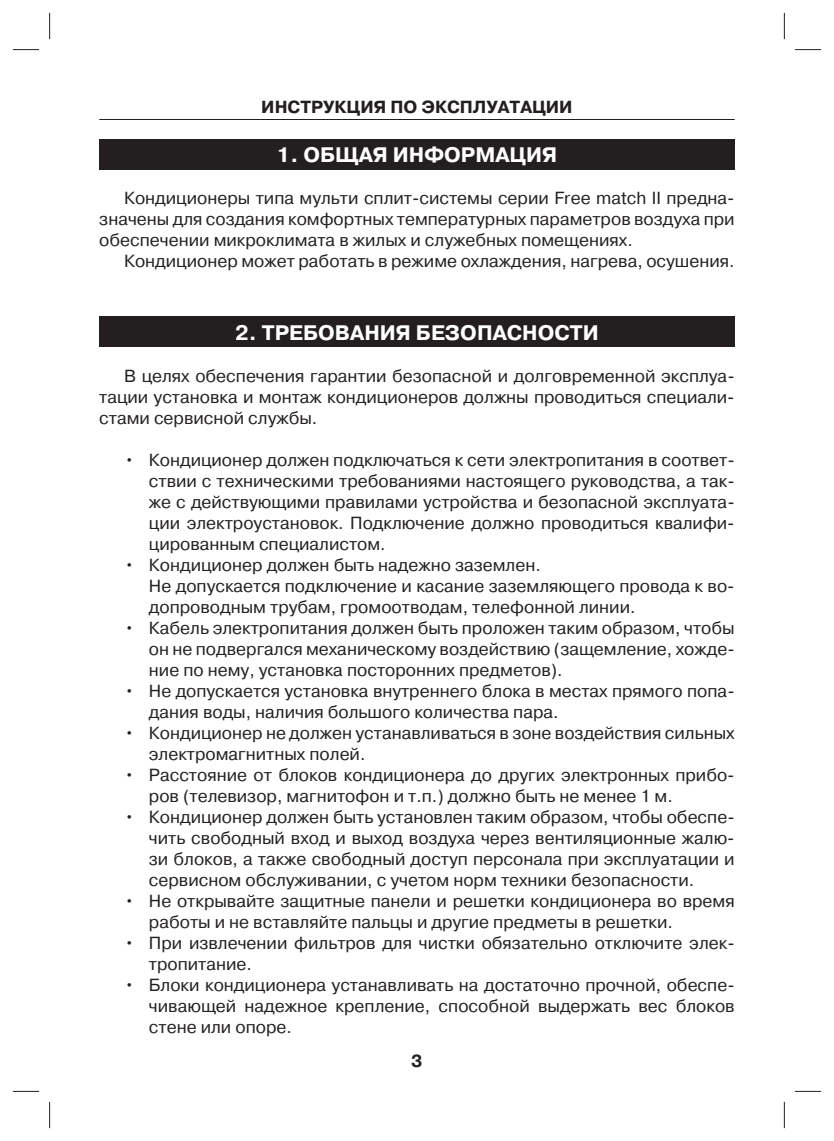
<style>
.page{position:relative;width:834px;height:1141px;background:#fff}
.page>*{position:absolute;margin:0;border:0;box-sizing:border-box;transform-origin:0 0}
.t1{font:700 21px "Pragmatica C";color:#fff}
.t2{font:17.5px/21px "Pragmatica C";color:#231f20;text-align:justify}
.t3{font:700 17.5px "Pragmatica C";color:#231f20}
</style>
<div class="page">
<hr style="left:99px;top:119px;width:635px;height:1px;background:#231f20">
<div style="left:99px;top:139px;width:635px;height:30px;background:#231f20"></div>
<div style="left:99px;top:316px;width:635px;height:30px;background:#231f20"></div>
<svg style="left:13px;top:49px;width:26px;height:1px"></svg>
<svg style="left:794px;top:49px;width:27px;height:1px"></svg>
<svg style="left:13px;top:1091px;width:26px;height:1px"></svg>
<svg style="left:794px;top:1091px;width:27px;height:1px"></svg>
<svg style="left:49px;top:13px;width:1px;height:26px"></svg>
<svg style="left:49px;top:1102px;width:1px;height:26px"></svg>
<svg style="left:783px;top:13px;width:1px;height:26px"></svg>
<svg style="left:783px;top:1102px;width:1px;height:26px"></svg>
<p class="t3" style="left:261px;top:101px;width:313px">ИНСТРУКЦИЯ ПО ЭКСПЛУАТАЦИИ</p>
<p class="t1" style="left:276px;top:147px;width:282px">1. ОБЩАЯ ИНФОРМАЦИЯ</p>
<p class="t2" style="left:99px;top:188px;width:636px;text-indent:25px">Кондиционеры типа мульти сплит-системы серии Free match II предна&shy;значены для создания комфортных температурных параметров воздуха при обеспечении микроклимата в жилых и служебных помещениях.</p>
<p class="t2" style="left:124px;top:251px;width:612px">Кондиционер может работать в режиме охлаждения, нагрева, осушения.</p>
<p class="t1" style="left:235px;top:325px;width:365px">2. ТРЕБОВАНИЯ БЕЗОПАСНОСТИ</p>
<p class="t2" style="left:99px;top:365px;width:636px;text-indent:25px">В целях обеспечения гарантии безопасной и долговременной эксплуа&shy;тации установка и монтаж кондиционеров должны проводиться специали&shy;стами сервисной службы.</p>
<p class="t2" style="left:149px;top:449px;width:587px;text-indent:-25px">• Кондиционер должен подключаться к сети электропитания в соответ&shy;ствии с техническими требованиями настоящего руководства, а так&shy;же с действующими правилами устройства и безопасной эксплуата&shy;ции электроустановок. Подключение должно проводиться квалифи&shy;цированным специалистом.</p>
<p class="t2" style="left:149px;top:554px;width:587px;text-align:left;text-indent:-25px">• Кондиционер должен быть надежно заземлен.<br>Не допускается подключение и касание заземляющего провода к во&shy;допроводным трубам, громоотводам, телефонной линии.</p>
<p class="t2" style="left:149px;top:617px;width:587px;text-indent:-25px">• Кабель электропитания должен быть проложен таким образом, чтобы он не подвергался механическому воздействию (защемление, хожде&shy;ние по нему, установка посторонних предметов).</p>
<p class="t2" style="left:149px;top:680px;width:587px;text-indent:-25px">• Не допускается установка внутреннего блока в местах прямого попа&shy;дания воды, наличия большого количества пара.</p>
<p class="t2" style="left:149px;top:722px;width:587px;text-indent:-25px">• Кондиционер не должен устанавливаться в зоне воздействия сильных электромагнитных полей.</p>
<p class="t2" style="left:149px;top:764px;width:587px;text-indent:-25px">• Расстояние от блоков кондиционера до других электронных прибо&shy;ров (телевизор, магнитофон и т.п.) должно быть не менее 1 м.</p>
<p class="t2" style="left:149px;top:806px;width:587px;text-indent:-25px">• Кондиционер должен быть установлен таким образом, чтобы обеспе&shy;чить свободный вход и выход воздуха через вентиляционные жалю&shy;зи блоков, а также свободный доступ персонала при эксплуатации и сервисном обслуживании, с учетом норм техники безопасности.</p>
<p class="t2" style="left:149px;top:890px;width:587px;text-indent:-25px">• Не открывайте защитные панели и решетки кондиционера во время работы и не вставляйте пальцы и другие предметы в решетки.</p>
<p class="t2" style="left:149px;top:932px;width:587px;text-indent:-25px">• При извлечении фильтров для чистки обязательно отключите элек&shy;тропитание.</p>
<p class="t2" style="left:149px;top:974px;width:587px;text-indent:-25px">• Блоки кондиционера устанавливать на достаточно прочной, обеспе&shy;чивающей надежное крепление, способной выдержать вес блоков стене или опоре.</p>
<p class="t3" style="left:411px;top:1055px;width:13px">3</p>
</div>
